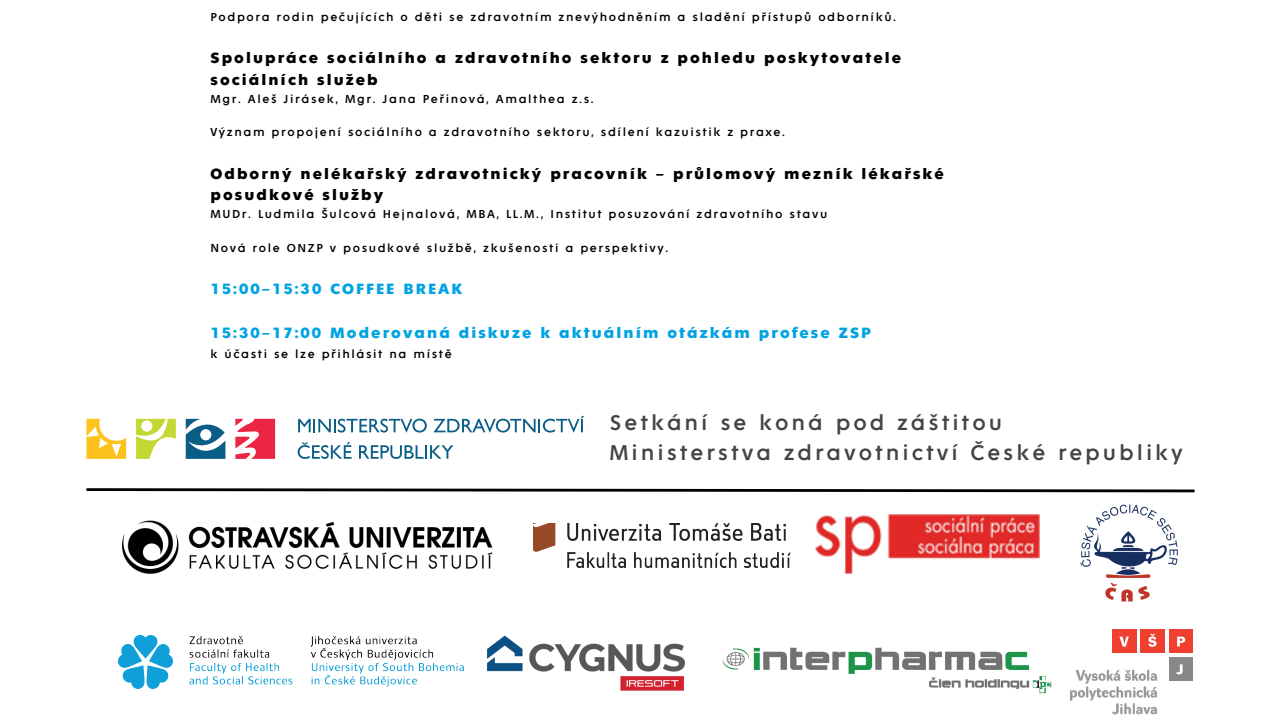
<style>
.page{position:relative;width:1281px;height:720px;background:#fff}
.page>*{position:absolute;margin:0;border:0;box-sizing:border-box;transform-origin:0 0}
.t1{font:23px/29.8px "Fenomen Sans";letter-spacing:.13em;color:#444}
.t2{font:700 16.12px/21.5px "Fenomen Sans";letter-spacing:.13em;color:#000}
.t3{font:700 16.12px "Fenomen Sans";letter-spacing:.13em;color:#00a3e2}
.t4{font:12.5px "Fenomen Sans";letter-spacing:.13em;color:#000}
</style>
<div class="page">
<img style="left:118px;top:636px;width:345px;height:52px">
<img style="left:533px;top:524px;width:257px;height:43px">
<img style="left:122px;top:520px;width:371px;height:54px">
<img style="left:815px;top:515px;width:224px;height:59px">
<img style="left:1080px;top:504px;width:98px;height:98px">
<div style="left:1112px;top:629px;width:24px;height:24px;background:#ef3f2f"></div>
<svg style="left:1119px;top:637px;width:10px;height:10px"></svg>
<div style="left:1141px;top:629px;width:23px;height:24px;background:#ef3f2f"></div>
<svg style="left:1148px;top:634px;width:8px;height:13px"></svg>
<img style="left:1069px;top:669px;width:89px;height:46px">
<div style="left:1169px;top:658px;width:23px;height:23px;background:#888"></div>
<svg style="left:1176px;top:671px;width:6px;height:3px"></svg>
<div style="left:1169px;top:629px;width:23px;height:24px;background:#ef3f2f"></div>
<svg style="left:1177px;top:637px;width:8px;height:10px"></svg>
<img style="left:487px;top:635px;width:198px;height:56px">
<img style="left:722px;top:647px;width:330px;height:47px">
<svg style="left:86px;top:488px;width:1109px;height:5px"></svg>
<svg style="left:235px;top:419px;width:40px;height:40px"></svg>
<svg style="left:136px;top:419px;width:40px;height:40px"></svg>
<svg style="left:86px;top:419px;width:40px;height:40px"></svg>
<svg style="left:186px;top:418px;width:39px;height:41px"></svg>
<svg style="left:298px;top:419px;width:129px;height:14px"></svg>
<svg style="left:433px;top:416px;width:151px;height:17px"></svg>
<svg style="left:298px;top:442px;width:53px;height:17px"></svg>
<svg style="left:359px;top:445px;width:94px;height:14px"></svg>
<p class="t4" style="left:210px;top:8px;width:687px">Podpora rodin pečujících o děti se zdravotním znevýhodněním a sladění přístupů odborníků.</p>
<p class="t2" style="left:210px;top:46px;width:692px">Spolupráce sociálního a zdravotního sektoru z pohledu poskytovatele sociálních služeb</p>
<p class="t4" style="left:210px;top:90px;width:385px">Mgr. Aleš Jirásek, Mgr. Jana Peřinová, Amalthea z.s.</p>
<h4 class="t4" style="left:210px;top:124px;width:576px">Význam propojení sociálního a zdravotního sektoru, sdílení kazuistik z praxe.</h4>
<p class="t2" style="left:210px;top:161px;width:735px">Odborný nelékařský zdravotnický pracovník – průlomový mezník lékařské posudkové služby</p>
<p class="t4" style="left:210px;top:206px;width:618px">MUDr. Ludmila Šulcová Hejnalová, MBA, LL.M., Institut posuzování zdravotního stavu</p>
<h4 class="t4" style="left:210px;top:239px;width:459px">Nová role ONZP v posudkové službě, zkušenosti a perspektivy.</h4>
<h2 class="t3" style="left:210px;top:278px;width:253px">15:00–15:30 COFFEE BREAK</h2>
<p class="t3" style="left:210px;top:321px;width:662px">15:30–17:00 Moderovaná diskuze k aktuálním otázkám profese ZSP</p>
<h3 class="t4" style="left:210px;top:345px;width:243px">k účasti se lze přihlásit na místě</h3>
<p class="t1" style="left:609px;top:406px;width:575px">Setkání se koná pod záštitou<br>Ministerstva zdravotnictví České republiky</p>
</div>
